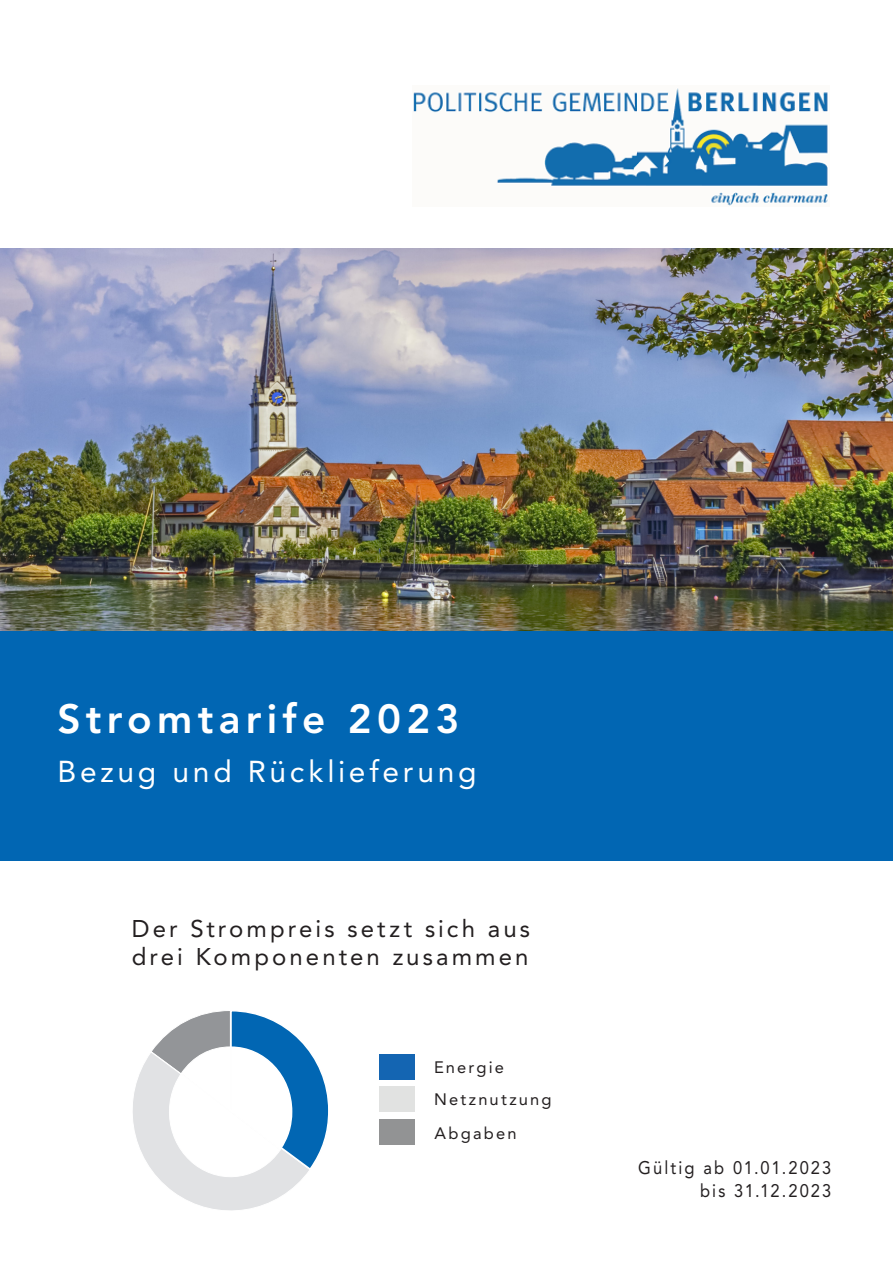
<style>
.page{position:relative;width:893px;height:1263px;background:#fff}
.page>*{position:absolute;margin:0;border:0;box-sizing:border-box;transform-origin:0 0}
.Head_1_13pt_regular{font:800 40.5px "Avenir LT Std";letter-spacing:.13em;color:#fff}
.Head_1_13pt_regular-2{font:30px "Avenir LT Std";letter-spacing:.125em;color:#fff}
.Head_1_13pt_regular-3{font:24px "Avenir LT Std";letter-spacing:.125em;color:#231f20}
.Head_1_13pt_regular-4{font:18.15px "Avenir LT Std";letter-spacing:.125em;color:#231f20;scale:.91 1}
.Head_1_13pt_regular-5{font:16.5px "Avenir LT Std";letter-spacing:.135em;color:#231f20}
</style>
<div class="page">
<img style="left:0;top:248px;width:893px;height:383px">
<div style="left:0;top:631px;width:893px;height:230px;background:#0166b3"></div>
<img style="left:413px;top:88px;width:415px;height:118px">
<div style="left:380px;top:1054px;width:35px;height:26px;background:#1465b2"></div>
<div style="left:380px;top:1086px;width:35px;height:26px;background:#e1e2e1"></div>
<div style="left:380px;top:1119px;width:35px;height:26px;background:#929394"></div>
<svg style="left:133px;top:1011px;width:196px;height:200px"></svg>
<p class="Head_1_13pt_regular" style="left:57px;top:695px;width:404px">Stromtarife 2023</p>
<p class="Head_1_13pt_regular-2" style="left:57px;top:754px;width:421px">Bezug und Rücklieferung</p>
<p class="Head_1_13pt_regular-3" style="left:132px;top:914px;width:400px">Der Strompreis setzt sich aus</p>
<p class="Head_1_13pt_regular-3" style="left:132px;top:943px;width:398px">drei Komponenten zusammen</p>
<p class="Head_1_13pt_regular-5" style="left:434px;top:1058px;width:71px">Energie</p>
<p class="Head_1_13pt_regular-5" style="left:434px;top:1090px;width:119px">Netznutzung</p>
<p class="Head_1_13pt_regular-5" style="left:434px;top:1124px;width:84px">Abgaben</p>
<p class="Head_1_13pt_regular-4" style="left:638px;top:1157px;width:214px">Gültig ab 01.01.2023</p>
<p class="Head_1_13pt_regular-4" style="left:700px;top:1180px;width:146px">bis 31.12.2023</p>
</div>
